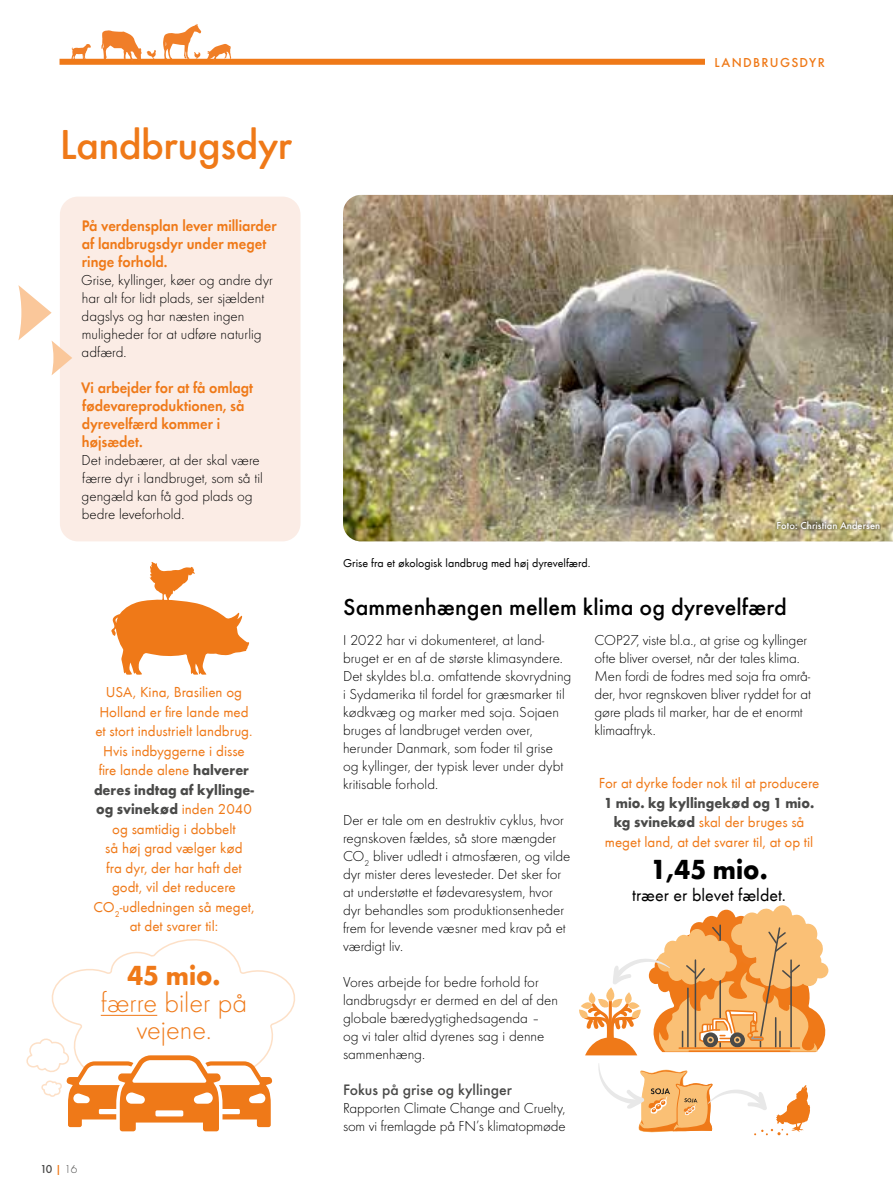
<style>
.page{position:relative;width:893px;height:1191px;background:#fff}
.page>*{position:absolute;margin:0;border:0;box-sizing:border-box;transform-origin:0 0}
.t1{font:500 43.5px "Futura Round";letter-spacing:-.015em;color:#ef7918}
.t2{font:300 28.5px/27px "Futura Round";color:#ef7918;text-align:center}
.t3{font:700 28.5px "Futura Round";color:#000;scale:.93 1}
.t4{font:700 28.5px "Futura Round";color:#ef7918;scale:.93 1}
.t5{font:500 24px "Futura Round";color:#000}
.t6{font:18px "Futura Round";color:#000}
.t7{font:600 15.75px/18px "Futura Round";color:#ef7918;scale:.93 1}
.t8{font:500 15.75px "Futura Round";color:#4a4a49}
.t9{font:300 15px/18px "Futura Round";color:#000}
.t10{font:15px/19.5px "Futura Round";color:#ef7918;text-align:center}
.t11{font:500 13.5px "Futura Round";letter-spacing:.1em;color:#ef7918}
.t12{font:12px "Futura Round";color:#000}
.t13{font:500 12px "Futura Round";color:#4a4a49}
.t14{font:500 10.5px "Futura Round";color:#fff}
.s1{font-weight:700;color:#4a4a49}
.s2{color:#ef7918}
.s3{font-weight:300}
</style>
<div class="page">
<svg style="left:52px;top:939px;width:243px;height:86px"></svg>
<img style="left:343px;top:195px;width:550px;height:346px">
<svg style="left:111px;top:562px;width:138px;height:113px"></svg>
<div style="left:60px;top:59px;width:735px;height:6px;background:#ef7918"></div>
<div style="left:705px;top:28px;width:120px;height:68px;background:#fff"></div>
<svg style="left:71px;top:44px;width:20px;height:15px"></svg>
<svg style="left:163px;top:24px;width:38px;height:35px"></svg>
<svg style="left:207px;top:44px;width:24px;height:16px"></svg>
<svg style="left:101px;top:30px;width:55px;height:31px"></svg>
<div style="left:60px;top:197px;width:240px;height:344px;background:#fbece5;border-radius:18px"></div>
<div style="left:776px;top:519px;width:105px;height:11px;background:#000;opacity:.75"></div>
<svg style="left:579px;top:905px;width:249px;height:150px"></svg>
<svg style="left:598px;top:1064px;width:212px;height:71px"></svg>
<svg style="left:18px;top:285px;width:54px;height:90px"></svg>
<svg style="left:26px;top:994px;width:248px;height:137px"></svg>
<h1 class="t1" style="left:60px;top:112px;width:234px">Landbrugsdyr</h1>
<p class="t7" style="left:82px;top:215px;width:211px">På verdensplan lever milliarder af landbrugsdyr under meget ringe forhold.</p>
<p class="t9" style="left:81px;top:271px;width:193px">Grise, kyllinger, køer og andre dyr har alt for lidt plads, ser sjældent dagslys og har næsten ingen muligheder for at udføre naturlig adfærd.</p>
<p class="t7" style="left:81px;top:377px;width:187px">Vi arbejder for at få omlagt fødevareproduktionen, så dyrevelfærd kommer i højsædet.</p>
<p class="t9" style="left:82px;top:451px;width:183px">Det indebærer, at der skal være færre dyr i landbruget, som så til gengæld kan få god plads og bedre leveforhold.</p>
<p class="t10" style="left:93px;top:681px;width:163px">USA, Kina, Brasilien og<br>Holland er fire lande med et stort industrielt landbrug.<br>Hvis indbyggerne i disse fire lande alene <span class="s1">halverer deres indtag af kyllinge&shy;og svinekød</span> inden 2040 og samtidig i dobbelt<br>så høj grad vælger kød<br>fra dyr, der har haft det godt, vil det reducere<br>CO<sub>2</sub>‑udledningen så meget, at det svarer til:</p>
<h2 class="t4" style="left:127px;top:954px;width:102px">45 mio.</h2>
<h2 class="t2" style="left:101px;top:988px;width:148px">færre biler på vejene.</h2>
<p class="t13" style="left:42px;top:1160px;width:38px">10 <span class="s2">|</span> <span class="s3">16</span></p>
<p class="t11" style="left:714px;top:52px;width:112px">LANDBRUGSDYR</p>
<p class="t12" style="left:343px;top:555px;width:249px">Grise fra et økologisk landbrug med høj dyrevelfærd.</p>
<p class="t14" style="left:777px;top:517px;width:105px">Foto: Christian Andersen</p>
<h3 class="t5" style="left:343px;top:589px;width:445px">Sammenhængen mellem klima og dyrevelfærd</h3>
<p class="t9" style="left:343px;top:631px;width:230px">I 2022 har vi dokumenteret, at land&shy;bruget er en af de største klimasyndere.<br>Det skyldes bl.a. omfattende skovrydning i Sydamerika til fordel for græsmarker til kødkvæg og marker med soja. Sojaen bruges af landbruget verden over, herunder Danmark, som foder til grise og kyllinger, der typisk lever under dybt kritisable forhold.</p>
<p class="t9" style="left:343px;top:811px;width:229px">Der er tale om en destruktiv cyklus, hvor regnskoven fældes, så store mængder CO<sub>2</sub> bliver udledt i atmosfæren, og vilde dyr mister deres levesteder. Det sker for at understøtte et fødevaresystem, hvor dyr behandles som produktionsenheder frem for levende væsner med krav på et værdigt liv.</p>
<p class="t9" style="left:343px;top:973px;width:216px">Vores arbejde for bedre forhold for landbrugsdyr er dermed en del af den globale bæredygtighedsagenda – og vi taler altid dyrenes sag i denne sammenhæng.</p>
<p class="t8" style="left:343px;top:1078px;width:171px">Fokus på grise og kyllinger</p>
<p class="t9" style="left:343px;top:1099px;width:224px">Rapporten Climate Change and Cruelty, som vi fremlagde på FN’s klimatopmøde</p>
<p class="t9" style="left:595px;top:631px;width:218px">COP27, viste bl.a., at grise og kyllinger ofte bliver overset, når der tales klima.<br>Men fordi de fodres med soja fra områ&shy;der, hvor regnskoven bliver ryddet for at gøre plads til marker, har de et enormt klimaaftryk.</p>
<p class="t10" style="left:599px;top:772px;width:222px">For at dyrke foder nok til at producere</p>
<p class="t10" style="left:604px;top:791px;width:212px"><span class="s1">1 mio. kg kyllingekød og 1 mio. kg svinekød</span> skal der bruges så meget land, at det svarer til, at op til</p>
<h2 class="t3" style="left:650px;top:847px;width:127px">1,45 mio.</h2>
<p class="t6" style="left:632px;top:882px;width:155px">træer er blevet fældet.</p>
</div>
